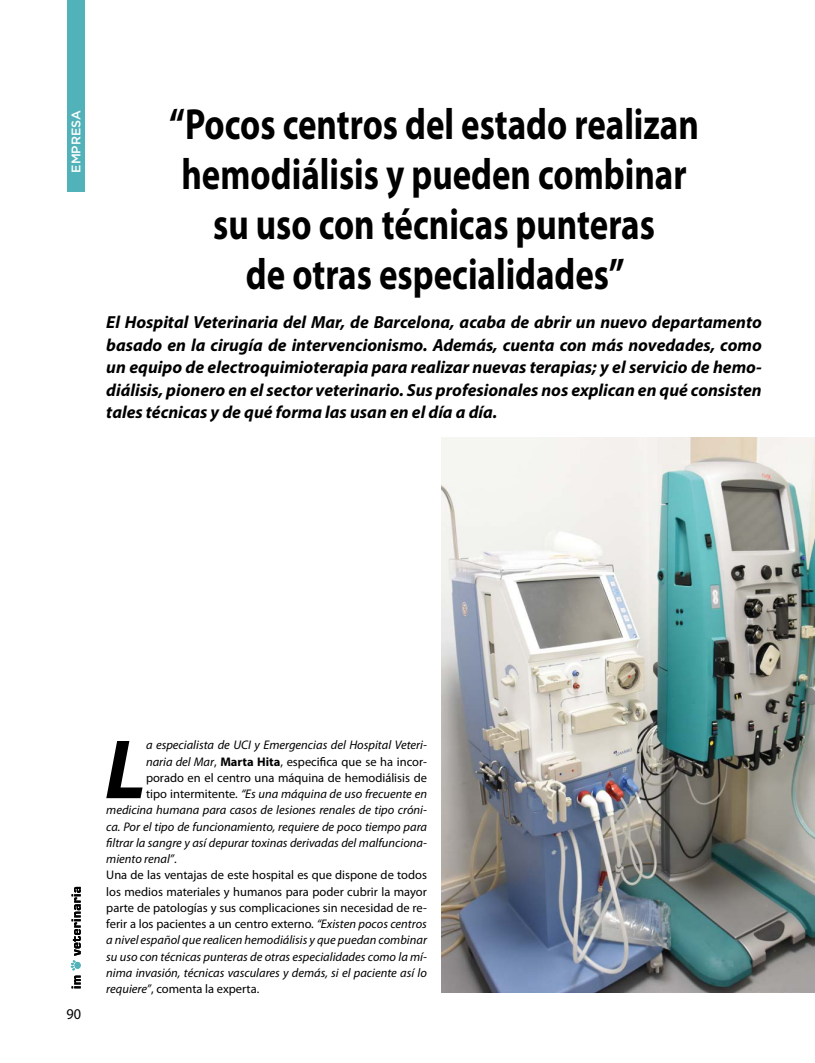
<style>
.page{position:relative;width:815px;height:1063px;background:#fff}
.page>*{position:absolute;margin:0;border:0;box-sizing:border-box;transform-origin:0 0}
.t1{font:italic 700 84.88px "Myriad Pro";color:#000}
.t2{font:700 43.75px/50px "Myriad Pro";color:#000;text-align:center;scale:.8 1}
.t3{font:italic 700 17.5px/22.5px "Myriad Pro";color:#000;text-align:justify}
.t4{font:15px "Myriad Pro";color:#000;scale:.95 1}
.t5{font:italic 12.5px "Myriad Pro";color:#000}
.t6{font:12.5px "Myriad Pro";color:#000}
.t7{font:500 12.5px "Gotham";color:#fff}
.s1{font-style:italic}
.s2{font-weight:700}
.s3{font-style:normal}
</style>
<div class="page">
<svg style="left:71px;top:887px;width:10px;height:101px"></svg>
<img style="left:441px;top:437px;width:374px;height:555px">
<div style="left:67px;top:0;width:17px;height:192px;background:#51b3b9"></div>
<p class="t7" style="left:68px;top:173px;width:64px;rotate:-90deg">EMPRESA</p>
<h2 class="t2" style="left:169px;top:98px;width:664px">“Pocos centros del estado realizan hemodiálisis y pueden combinar su uso con técnicas punteras<br>de otras especialidades”</h2>
<p class="t3" style="left:106px;top:310px;width:657px">El Hospital Veterinaria del Mar, de Barcelona, acaba de abrir un nuevo departamento basado en la cirugía de intervencionismo. Además, cuenta con más novedades, como un equipo de electroquimioterapia para realizar nuevas terapias; y el servicio de hemo&shy;diálisis, pionero en el sector veterinario. Sus profesionales nos explican en qué consisten tales técnicas y de qué forma las usan en el día a día.</p>
<p class="t4" style="left:67px;top:1005px;width:17px">90</p>
<h1 class="t1" style="left:105px;top:714px;width:43px">L</h1>
<p class="t5" style="left:146px;top:738px;width:282px">a especialista de UCI y Emergencias del Hospital Veteri-</p>
<p class="t6" style="left:146px;top:754px;width:282px"><span class="s1">naria del Mar</span>, <span class="s2">Marta Hita</span>, especifica que se ha incor-</p>
<p class="t6" style="left:146px;top:770px;width:283px">porado en el centro una máquina de hemodiálisis de</p>
<p class="t5" style="left:146px;top:786px;width:282px"><span class="s3">tipo intermitente.</span> “Es una máquina de uso frecuente en</p>
<p class="t5" style="left:106px;top:803px;width:322px">medicina humana para casos de lesiones renales de tipo cróni-</p>
<p class="t5" style="left:106px;top:819px;width:322px">ca. Por el tipo de funcionamiento, requiere de poco tiempo para</p>
<p class="t5" style="left:106px;top:835px;width:322px">filtrar la sangre y así depurar toxinas derivadas del malfunciona-</p>
<p class="t5" style="left:106px;top:851px;width:72px">miento renal”<span class="s3">.</span></p>
<p class="t6" style="left:106px;top:868px;width:322px">Una de las ventajas de este hospital es que dispone de todos</p>
<p class="t6" style="left:106px;top:884px;width:322px">los medios materiales y humanos para poder cubrir la mayor</p>
<p class="t6" style="left:106px;top:900px;width:322px">parte de patologías y sus complicaciones sin necesidad de re-</p>
<p class="t6" style="left:106px;top:916px;width:322px">ferir a los pacientes a un centro externo. <span class="s1">“Existen pocos centros</span></p>
<p class="t5" style="left:106px;top:933px;width:322px">a nivel español que realicen hemodiálisis y que puedan combinar</p>
<p class="t5" style="left:106px;top:949px;width:322px">su uso con técnicas punteras de otras especialidades como la mí-</p>
<p class="t5" style="left:106px;top:965px;width:322px">nima invasión, técnicas vasculares y demás, si el paciente así lo</p>
<p class="t6" style="left:106px;top:981px;width:155px"><span class="s1">requiere”</span>, comenta la experta.</p>
</div>
